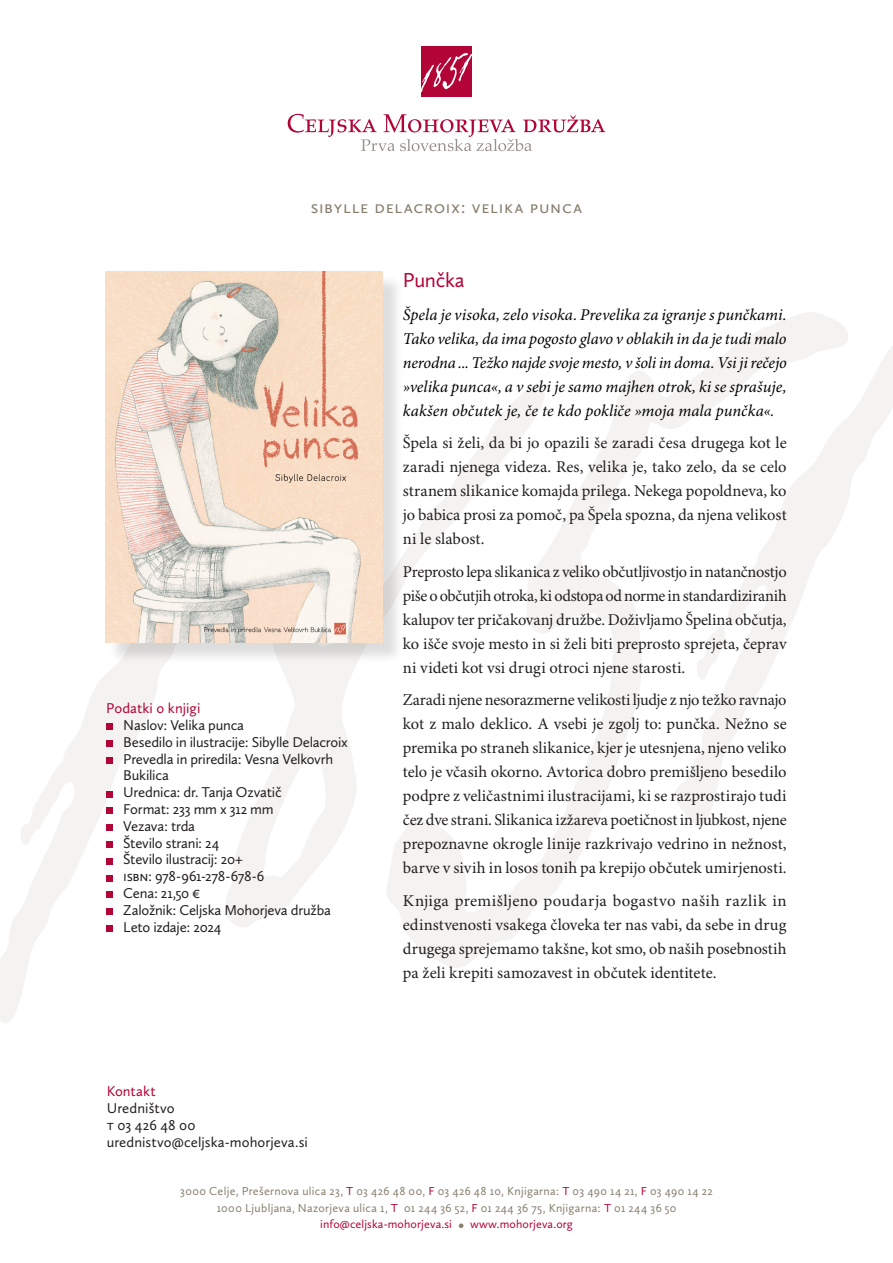
<style>
.page{position:relative;width:893px;height:1263px;background:#fff}
.page>*{position:absolute;margin:0;border:0;box-sizing:border-box;transform-origin:0 0}
.zivljenjepis{font:21px "Calluna Sans";color:#b30437}
.besedilo{font:18px "Calluna Sans";letter-spacing:.04em;color:#887f6f}
.besedilo-2{font:16.5px/24px "Minion Pro";color:#231f20;text-align:justify}
.besedilo-3{font:italic 16.5px/24px "Minion Pro";color:#000;text-align:justify}
.podatki_o_knjigi{font:14.7px/16.8px "Calluna Sans";letter-spacing:-.015em;color:#231f20}
.podatki_o_knjigi-2{font:14.7px "Calluna Sans";letter-spacing:.005em;color:#231f20}
.podatki_o_knjigi-3{font:14.7px "Calluna Sans";color:#b30437}
.besedilo-4{font:12px "Calluna Sans";letter-spacing:.025em;color:#887f6f}
.t1{font:12px "Calluna Sans";letter-spacing:.01em;color:#b30437}
.s1{color:#b30437}
.s2{font-size:16.5px;color:#887f6f}
</style>
<div class="page">
<svg style="left:232px;top:664px;width:125px;height:263px"></svg>
<svg style="left:387px;top:312px;width:456px;height:656px"></svg>
<svg style="left:0;top:664px;width:232px;height:359px"></svg>
<svg style="left:18px;top:788px;width:34px;height:60px"></svg>
<svg style="left:668px;top:326px;width:225px;height:515px"></svg>
<div style="left:106px;top:724px;width:7px;height:6px;background:#b30437"></div>
<div style="left:106px;top:740px;width:7px;height:7px;background:#b30437"></div>
<div style="left:106px;top:757px;width:7px;height:7px;background:#b30437"></div>
<div style="left:106px;top:791px;width:7px;height:6px;background:#b30437"></div>
<div style="left:106px;top:808px;width:7px;height:6px;background:#b30437"></div>
<div style="left:106px;top:824px;width:7px;height:7px;background:#b30437"></div>
<div style="left:106px;top:841px;width:7px;height:7px;background:#b30437"></div>
<div style="left:106px;top:858px;width:7px;height:6px;background:#b30437"></div>
<div style="left:106px;top:875px;width:7px;height:6px;background:#b30437"></div>
<div style="left:106px;top:892px;width:7px;height:6px;background:#b30437"></div>
<div style="left:106px;top:908px;width:7px;height:7px;background:#b30437"></div>
<div style="left:106px;top:925px;width:7px;height:7px;background:#b30437"></div>
<div style="left:421px;top:46px;width:51px;height:51px;background:#b30437"></div>
<svg style="left:421px;top:53px;width:51px;height:40px"></svg>
<svg style="left:288px;top:114px;width:317px;height:37px"></svg>
<div style="left:108px;top:274px;width:296px;height:390px;background:#231f20;opacity:.15"></div>
<img style="left:105px;top:272px;width:278px;height:371px">
<p class="besedilo" style="left:311px;top:196px;width:273px">sibylle delacroix: veli ka punca</p>
<p class="podatki_o_knjigi-3" style="left:106px;top:699px;width:96px">Podatki o knjigi</p>
<p class="podatki_o_knjigi" style="left:123px;top:716px;width:122px">Naslov: Velika punca</p>
<p class="podatki_o_knjigi" style="left:123px;top:733px;width:226px">Besedilo in ilustracije: Sibylle Delacroix</p>
<p class="podatki_o_knjigi" style="left:123px;top:750px;width:211px">Prevedla in priredila: Vesna Velkovrh<br>Bukilica</p>
<p class="podatki_o_knjigi" style="left:123px;top:784px;width:160px">Urednica: dr. Tanja Ozvatič</p>
<p class="podatki_o_knjigi" style="left:123px;top:800px;width:152px">Format: 233 mm x 312 mm</p>
<p class="podatki_o_knjigi" style="left:123px;top:817px;width:73px">Vezava: trda</p>
<p class="podatki_o_knjigi" style="left:123px;top:834px;width:98px">Število strani: 24</p>
<p class="podatki_o_knjigi" style="left:123px;top:851px;width:121px">Število ilustracij: 20+</p>
<p class="podatki_o_knjigi" style="left:123px;top:868px;width:143px">ISBN: 978-961-278-678-6</p>
<p class="podatki_o_knjigi" style="left:123px;top:884px;width:79px">Cena: 21,50 €</p>
<p class="podatki_o_knjigi" style="left:123px;top:901px;width:209px">Založnik: Celjska Mohorjeva družba</p>
<p class="podatki_o_knjigi" style="left:123px;top:918px;width:100px">Leto izdaje: 2024</p>
<p class="podatki_o_knjigi-3" style="left:107px;top:1082px;width:51px">Kontakt</p>
<p class="podatki_o_knjigi" style="left:107px;top:1099px;width:70px">Uredništvo</p>
<p class="podatki_o_knjigi" style="left:107px;top:1116px;width:91px">t 03 426 48 00</p>
<p class="podatki_o_knjigi-2" style="left:107px;top:1133px;width:203px">urednistvo@celjska-mohorjeva.si</p>
<p class="zivljenjepis" style="left:403px;top:268px;width:63px">Punčka</p>
<p class="besedilo-3" style="left:403px;top:303px;width:385px">Špela je visoka, zelo visoka. Prevelika za igranje s punčkami.<br>Tako velika, da ima pogosto glavo v oblakih in da je tudi malo nerodna ... Težko najde svoje mesto, v šoli in doma. Vsi ji rečejo »velika punca«, a v sebi je samo majhen otrok, ki se sprašuje, kakšen občutek je, če te kdo pokliče »moja mala punčka«.</p>
<p class="besedilo-2" style="left:403px;top:432px;width:385px">Špela si želi, da bi jo opazili še zaradi česa drugega kot le zaradi njenega videza. Res, velika je, tako zelo, da se celo stranem slikanice komajda prilega. Nekega popoldneva, ko jo babica prosi za pomoč, pa Špela spozna, da njena velikost ni le slabost.</p>
<p class="besedilo-2" style="left:403px;top:560px;width:385px">Preprosto lepa slikanica z veliko občutljivostjo in natančnostjo piše o občutjih otroka, ki odstopa od norme in standardiziranih kalupov ter pričakovanj družbe. Doživljamo Špelina občutja, ko išče svoje mesto in si želi biti preprosto sprejeta, čeprav ni videti kot vsi drugi otroci njene starosti.</p>
<p class="besedilo-2" style="left:403px;top:689px;width:385px">Zaradi njene nesorazmerne velikosti ljudje z njo težko ravnajo kot z malo deklico. A vsebi je zgolj to: punčka. Nežno se premika po straneh slikanice, kjer je utesnjena, njeno veliko telo je včasih okorno. Avtorica dobro premišljeno besedilo podpre z veličastnimi ilustracijami, ki se razprostirajo tudi čez dve strani. Slikanica izžareva poetičnost in ljubkost, njene prepoznavne okrogle linije razkrivajo vedrino in nežnost, barve v sivih in losos tonih pa krepijo občutek umirjenosti.</p>
<p class="besedilo-2" style="left:403px;top:889px;width:385px">Knjiga premišljeno poudarja bogastvo naših razlik in edinstvenosti vsakega človeka ter nas vabi, da sebe in drug drugega sprejemamo takšne, kot smo, ob naših posebnostih pa želi krepiti samozavest in občutek identitete.</p>
<p class="besedilo-4" style="left:180px;top:1184px;width:534px">3000 Celje, Prešernova ulica 23, <span class="s1">T</span> 03 426 48 00, <span class="s1">F</span> 03 426 48 10, Knjigarna: <span class="s1">T</span> 03 490 14 21, <span class="s1">F</span> 03 490 14 22</p>
<p class="besedilo-4" style="left:217px;top:1201px;width:461px">1000 Ljubljana, Nazorjeva ulica 1, <span class="s1">T</span> 01 244 36 52, <span class="s1">F</span> 01 244 36 75, Knjigarna: <span class="s1">T</span> 01 244 36 50</p>
<p class="t1" style="left:320px;top:1217px;width:254px">info@celjska-mohorjeva.si <span class="s2">•</span> www.mohorjeva.org</p>
</div>
